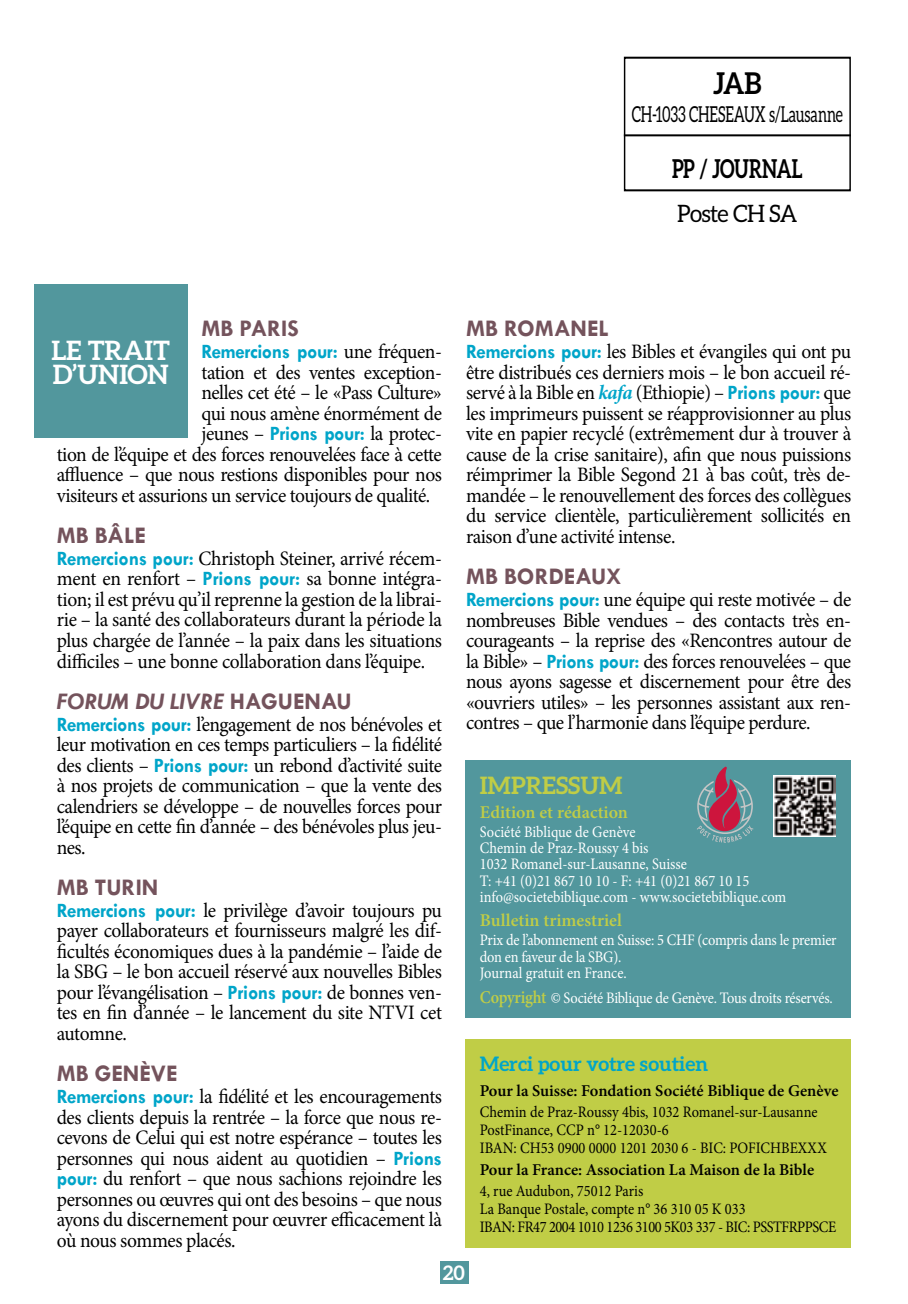
<style>
.page{position:relative;width:908px;height:1304px;background:#fff}
.page>*{position:absolute;margin:0;border:0;box-sizing:border-box;transform-origin:0 0}
.t1{font:700 30px "Aleo";color:#000;scale:.88 1}
.t2{font:700 26.8px/24px "Aleo";letter-spacing:-.005em;color:#fff}
.t3{font:700 26px "Aleo";letter-spacing:-.025em;color:#000;scale:.73 1}
.t4{font:700 24px "Tw Cen";color:#74535c}
.t5{font:italic 700 24px "Tw Cen";color:#74535c}
.t6{font:700 24px "Aleo";color:#c0cd46}
.t7{font:24px "Aleo";letter-spacing:-.03em;color:#000;scale:.95 1}
.t8{font:22px "Aleo";letter-spacing:-.005em;color:#000;scale:.66 1}
.t9{font:20.4px/20.6px "Minion Pro";letter-spacing:-.025em;color:#000;text-align:justify;scale:.95 1}
.t10{font:700 20.4px "Tw Cen";letter-spacing:-.025em;color:#00a5c9;scale:.95 1}
.t11{font:700 20px "Aleo";color:#00a5c9}
.t12{font:700 20px "Aleo";color:#fff}
.t13{font:600 18px "Minion Pro";color:#c0cd46}
.t14{font:600 16.4px "Minion Pro";color:#000}
.t15{font:16px/16.2px "Minion Pro";letter-spacing:-.005em;color:#fff;scale:.9 1}
.t16{font:16px/18px "Minion Pro";letter-spacing:-.005em;color:#000;scale:.9 1}
.t17{font:16px/18px "Minion Pro";letter-spacing:-.025em;color:#000;scale:.9 1}
.s1{font-family:"Minion Pro";font-weight:400;color:#000}
.s2{font-family:"Tw Cen";font-weight:700;color:#00a5c9}
.s3{font-style:normal}
.s4{font-weight:700;font-style:italic;color:#00a5c9}
.s5{font-weight:600;font-size:18px;color:#c0cd46}
</style>
<div class="page">
<div style="left:440px;top:1261px;width:28px;height:23px;background:#52979d"></div>
<div style="left:34px;top:284px;width:153px;height:154px;background:#52979d"></div>
<hr style="left:623px;top:134px;width:227px;height:2px;background:#000">
<div style="left:623px;top:57px;width:227px;height:134px;border:2px solid #000"></div>
<div style="left:465px;top:1039px;width:385px;height:208px;background:#c0cd46"></div>
<div style="left:465px;top:760px;width:385px;height:258px;background:#52979d"></div>
<svg style="left:697px;top:767px;width:56px;height:76px"></svg>
<img style="left:773px;top:775px;width:62px;height:62px">
<h1 class="t1" style="left:712px;top:66px;width:57px">JAB</h1>
<p class="t8" style="left:631px;top:102px;width:321px">CH-1033 CHESEAUX s/Lausanne</p>
<p class="t3" style="left:671px;top:154px;width:180px">PP / JOURNAL</p>
<p class="t7" style="left:677px;top:200px;width:128px">Poste CH SA</p>
<p class="t4" style="left:201px;top:314px;width:99px">MB PARIS</p>
<p class="t10" style="left:201px;top:339px;width:254px">Remercions pour: <span class="s1">une fréquen-</span></p>
<p class="t9" style="left:201px;top:362px;width:254px">tation et des ventes exception-</p>
<p class="t9" style="left:201px;top:382px;width:254px">nelles cet été – le «Pass Culture»</p>
<p class="t9" style="left:201px;top:403px;width:254px">qui nous amène énormément de</p>
<p class="t9" style="left:201px;top:423px;width:254px">jeunes – <span class="s2">Prions pour:</span> la protec-</p>
<p class="t9" style="left:57px;top:444px;width:407px">tion de l’équipe et des forces renouvelées face à cette</p>
<p class="t9" style="left:57px;top:464px;width:407px">affluence – que nous restions disponibles pour nos</p>
<p class="t9" style="left:57px;top:485px;width:394px">visiteurs et assurions un service toujours de qualité.</p>
<p class="t4" style="left:57px;top:521px;width:91px">MB BÂLE</p>
<p class="t9" style="left:57px;top:548px;width:407px"><span class="s2">Remercions pour:</span> Christoph Steiner, arrivé récem&shy;ment en renfort – <span class="s2">Prions pour:</span> sa bonne intégra&shy;tion; il est prévu qu’il reprenne la gestion de la librai&shy;rie – la santé des collaborateurs durant la période la plus chargée de l’année – la paix dans les situations difficiles – une bonne collaboration dans l’équipe.</p>
<p class="t5" style="left:57px;top:687px;width:296px">FORUM DU LIVRE <span class="s3">HAGUENAU</span></p>
<p class="t9" style="left:57px;top:714px;width:407px"><span class="s2">Remercions pour:</span> l’engagement de nos bénévoles et leur motivation en ces temps particuliers – la fidélité des clients – <span class="s2">Prions pour:</span> un rebond d’activité suite à nos projets de communication – que la vente des calendriers se développe – de nouvelles forces pour l’équipe en cette fin d’année – des bénévoles plus jeu&shy;nes.</p>
<p class="t4" style="left:57px;top:873px;width:103px">MB TURIN</p>
<p class="t9" style="left:57px;top:900px;width:407px"><span class="s2">Remercions pour:</span> le privilège d’avoir toujours pu payer collaborateurs et fournisseurs malgré les dif&shy;ficultés économiques dues à la pandémie – l’aide de la SBG – le bon accueil réservé aux nouvelles Bibles pour l’évangélisation – <span class="s2">Prions pour:</span> de bonnes ven&shy;tes en fin d’année – le lancement du site NTVI cet automne.</p>
<p class="t4" style="left:57px;top:1059px;width:122px">MB GENÈVE</p>
<p class="t9" style="left:57px;top:1087px;width:407px"><span class="s2">Remercions pour:</span> la fidélité et les encouragements des clients depuis la rentrée – la force que nous re&shy;cevons de Celui qui est notre espérance – toutes les personnes qui nous aident au quotidien – <span class="s2">Prions pour:</span> du renfort – que nous sachions rejoindre les personnes ou œuvres qui ont des besoins – que nous ayons du discernement pour œuvrer efficacement là où nous sommes placés.</p>
<h2 class="t2" style="left:51px;top:338px;width:120px">LE TRAIT<br>D’UNION</h2>
<p class="t4" style="left:466px;top:314px;width:144px">MB ROMANEL</p>
<p class="t9" style="left:466px;top:341px;width:407px"><span class="s2">Remercions pour:</span> les Bibles et évangiles qui ont pu être distribués ces derniers mois – le bon accueil ré&shy;servé à la Bible en <span class="s4">kafa</span> (Ethiopie) – <span class="s2">Prions pour:</span> que les imprimeurs puissent se réapprovisionner au plus vite en papier recyclé (extrêmement dur à trouver à cause de la crise sanitaire), afin que nous puissions réimprimer la Bible Segond 21 à bas coût, très de&shy;mandée – le renouvellement des forces des collègues du service clientèle, particulièrement sollicités en raison d’une activité intense.</p>
<p class="t4" style="left:466px;top:562px;width:157px">MB BORDEAUX</p>
<p class="t9" style="left:466px;top:589px;width:407px"><span class="s2">Remercions pour:</span> une équipe qui reste motivée – de nombreuses Bible vendues – des contacts très en&shy;courageants – la reprise des «Rencontres autour de la Bible» – <span class="s2">Prions pour:</span> des forces renouvelées – que nous ayons sagesse et discernement pour être des «ouvriers utiles» – les personnes assistant aux ren&shy;contres – que l’harmonie dans l’équipe perdure.</p>
<p class="t6" style="left:479px;top:771px;width:144px">IMPRESSUM</p>
<p class="t13" style="left:479px;top:800px;width:150px">Edition et rédaction</p>
<p class="t15" style="left:479px;top:824px;width:342px">Société Biblique de Genève<br>Chemin de Praz-Roussy 4 bis<br>1032 Romanel-sur-Lausanne, Suisse<br>T: +41 (0)21 867 10 10 - F: +41 (0)21 867 10 15 info@societebiblique.com - www.societebiblique.com</p>
<p class="t13" style="left:479px;top:908px;width:143px">Bulletin trimestriel</p>
<p class="t15" style="left:479px;top:932px;width:398px">Prix de l’abonnement en Suisse: 5 CHF (compris dans le premier don en faveur de la SBG).<br>Journal gratuit en France.</p>
<p class="t15" style="left:479px;top:990px;width:393px"><span class="s5">Copyright</span> © Société Biblique de Genève. Tous droits réservés.</p>
<p class="t11" style="left:479px;top:1052px;width:230px">Merci pour votre soutien</p>
<p class="t14" style="left:479px;top:1079px;width:360px">Pour la Suisse: Fondation Société Biblique de Genève</p>
<p class="t16" style="left:479px;top:1103px;width:387px">Chemin de Praz-Roussy 4bis, 1032 Romanel-sur-Lausanne<br>PostFinance, CCP n° 12-12030-6<br>IBAN: CH53 0900 0000 1201 2030 6 - BIC: POFICHBEXXX</p>
<p class="t14" style="left:479px;top:1158px;width:336px">Pour la France: Association La Maison de la Bible</p>
<p class="t17" style="left:479px;top:1182px;width:397px">4, rue Audubon, 75012 Paris<br>La Banque Postale, compte n° 36 310 05 K 033<br>IBAN: FR47 2004 1010 1236 3100 5K03 337 - BIC: PSSTFRPPSCE</p>
<p class="t12" style="left:442px;top:1261px;width:24px">20</p>
</div>
